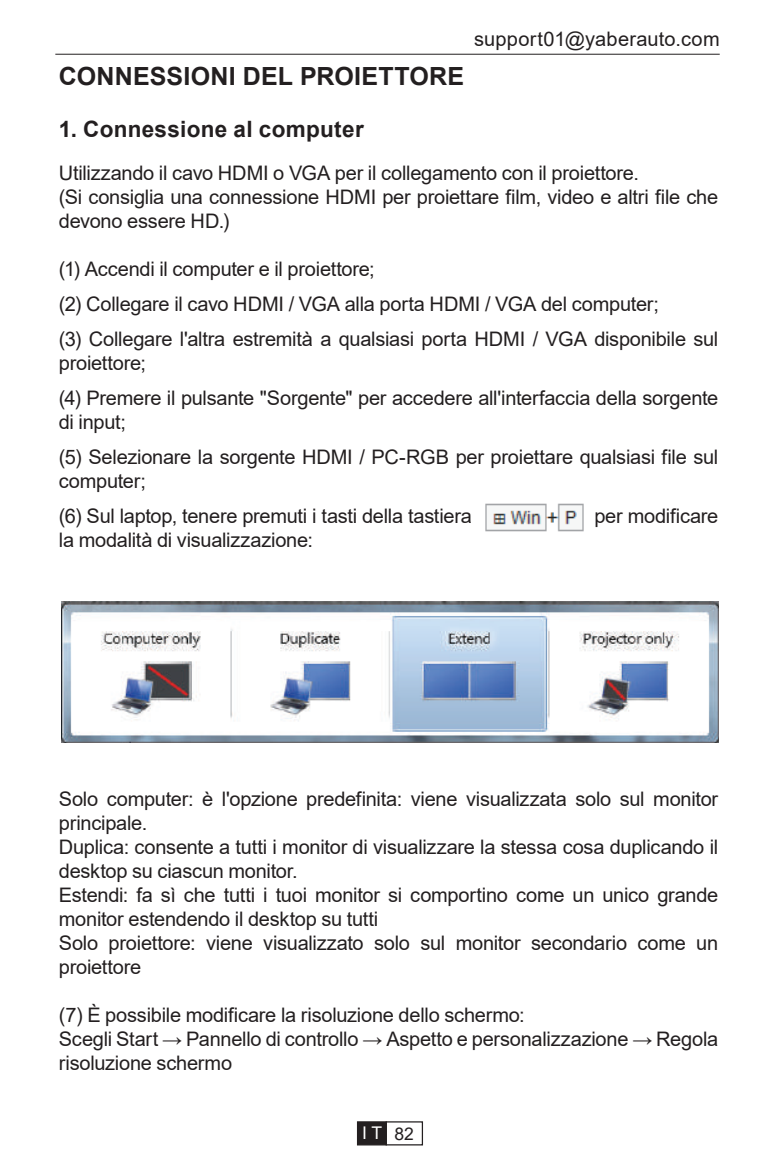
<style>
.page{position:relative;width:780px;height:1170px;background:#fff}
.page>*{position:absolute;margin:0;border:0;box-sizing:border-box;transform-origin:0 0}
.t1{font:700 25px "Arial";letter-spacing:.01em;color:#231f20}
.t2{font:700 22.5px "Arial";letter-spacing:.015em;color:#231f20}
.t3{font:20px/24px "Arial";letter-spacing:-.015em;color:#231f20}
.t4{font:20px "Arial";letter-spacing:.015em;color:#231f20}
.t5{font:17.5px "Arial";color:#fff}
.s1{color:#231f20}
</style>
<div class="page">
<hr style="left:55px;top:54px;width:664px;height:1px;background:#231f20">
<img style="left:485px;top:503px;width:99px;height:29px">
<img style="left:62px;top:602px;width:656px;height:140px">
<div style="left:357px;top:1121px;width:30px;height:24px;background:#231f20;border:1px solid #231f20"></div>
<div style="left:385px;top:1121px;width:38px;height:24px;border:1px solid #231f20"></div>
<p class="t1" style="left:59px;top:59px;width:407px">CONNESSIONI DEL PROIETTORE</p>
<p class="t4" style="left:473px;top:25px;width:229px">Support@yabertech.com</p>
<p class="t4" style="left:492px;top:25px;width:229px">Support@yabertech.com</p>
<p class="t4" style="left:474px;top:25px;width:93px">support01</p>
<p class="t3" style="left:636px;top:27px;width:41px">auto</p>
<p class="t2" style="left:59px;top:113px;width:306px">1. Connessione al computer</p>
<p class="t3" style="left:59px;top:160px;width:661px">Utilizzando il cavo HDMI o VGA per il collegamento con il proiettore.<br>(Si consiglia una connessione HDMI per proiettare film, video e altri file che devono essere HD.)</p>
<p class="t3" style="left:59px;top:251px;width:661px;line-height:35px">(1) Accendi il computer e il proiettore;<br>(2) Collegare il cavo HDMI / VGA alla porta HDMI / VGA del computer;<br>(3) Collegare l'altra estremità a qualsiasi porta HDMI / VGA disponibile sul</p>
<p class="t3" style="left:59px;top:345px;width:661px;line-height:35px">proiettore;<br>(4) Premere il pulsante "Sorgente" per accedere all'interfaccia della sorgente</p>
<p class="t3" style="left:59px;top:404px;width:661px;line-height:35px">di input;<br>(5) Selezionare la sorgente HDMI / PC-RGB per proiettare qualsiasi file sul</p>
<p class="t3" style="left:59px;top:463px;width:414px;line-height:35px">computer;<br>(6) Sul laptop, tenere premuti i tasti della tastiera</p>
<p class="t3" style="left:594px;top:503px;width:125px">per modificare</p>
<p class="t3" style="left:59px;top:527px;width:256px">la modalità di visualizzazione:</p>
<p class="t3" style="left:59px;top:786px;width:661px">Solo computer: è l'opzione predefinita: viene visualizzata solo sul monitor principale.<br>Duplica: consente a tutti i monitor di visualizzare la stessa cosa duplicando il desktop su ciascun monitor.<br>Estendi: fa sì che tutti i tuoi monitor si comportino come un unico grande monitor estendendo il desktop su tutti<br>Solo proiettore: viene visualizzato solo sul monitor secondario come un proiettore</p>
<p class="t3" style="left:59px;top:1002px;width:661px">(7) È possibile modificare la risoluzione dello schermo:<br>Scegli Start → Pannello di controllo → Aspetto e personalizzazione → Regola risoluzione schermo</p>
<p class="t5" style="left:362px;top:1121px;width:53px">I T <span class="s1">82</span></p>
</div>
